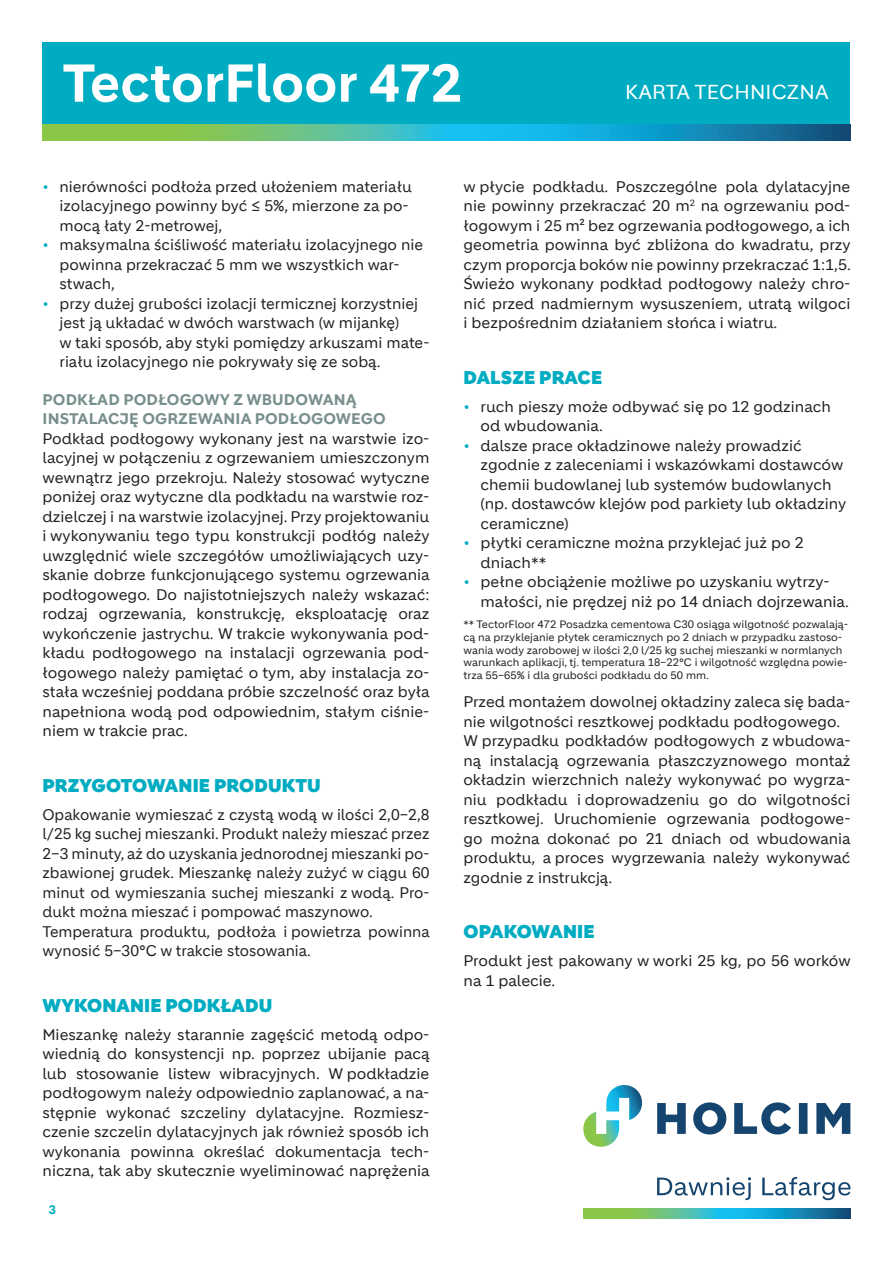
<style>
.page{position:relative;width:893px;height:1263px;background:#fff}
.page>*{position:absolute;margin:0;border:0;box-sizing:border-box;transform-origin:0 0}
.t1{font:700 51.75px "Holcim";color:#fff}
.t2{font:19.65px "Holcim";letter-spacing:.01em;color:#fff}
.t3{font:900 18px "Holcim Headline";letter-spacing:.01em;color:#00acc1}
.body{font:15px/19.5px "Holcim";color:#231f20}
.t4{font:700 15px/19.5px "Holcim";letter-spacing:.01em;color:#798f8e}
.t5{font:700 12px "Holcim";color:#00acc1}
.small{font:10.5px/12.6px "Holcim";color:#231f20}
.s1{color:#00acc1}
</style>
<div class="page">
<svg style="left:657px;top:1102px;width:193px;height:32px"></svg>
<svg style="left:583px;top:1085px;width:59px;height:62px"></svg>
<svg style="left:583px;top:1209px;width:267px;height:10px;background:#40ab9d"></svg>
<svg style="left:657px;top:1177px;width:94px;height:23px"></svg>
<svg style="left:762px;top:1177px;width:88px;height:23px"></svg>
<div style="left:43px;top:43px;width:807px;height:82px;background:#00acc1"></div>
<svg style="left:43px;top:125px;width:807px;height:15px;background:#40ac9f"></svg>
<h1 class="t1" style="left:62px;top:53px;width:401px">TectorFloor 472</h1>
<h2 class="t2" style="left:625px;top:81px;width:205px">KARTA TECHNICZNA</h2>
<p class="body" style="left:60px;top:177px;width:354px;text-indent:-17px"><span class="s1">•</span> nierówności podłoża przed ułożeniem materiału izolacyjnego powinny być ≤ 5%, mierzone za po&shy;mocą łaty 2-metrowej,</p>
<p class="body" style="left:60px;top:235px;width:365px;text-indent:-17px"><span class="s1">•</span> maksymalna ściśliwość materiału izolacyjnego nie powinna przekraczać 5 mm we wszystkich war&shy;stwach,</p>
<p class="body" style="left:60px;top:294px;width:371px;text-indent:-17px"><span class="s1">•</span> przy dużej grubości izolacji termicznej korzystniej jest ją układać w dwóch warstwach (w mijankę)<br>w taki sposób, aby styki pomiędzy arkuszami mate&shy;riału izolacyjnego nie pokrywały się ze sobą.</p>
<p class="t4" style="left:43px;top:390px;width:345px">PODKŁAD PODŁOGOWY Z WBUDOWANĄ<br>INSTALACJĘ OGRZEWANIA PODŁOGOWEGO</p>
<p class="body" style="left:43px;top:429px;width:389px;text-align:justify">Podkład podłogowy wykonany jest na warstwie izo&shy;lacyjnej w połączeniu z ogrzewaniem umieszczonym wewnątrz jego przekroju. Należy stosować wytyczne poniżej oraz wytyczne dla podkładu na warstwie roz&shy;dzielczej i na warstwie izolacyjnej. Przy projektowaniu i wykonywaniu tego typu konstrukcji podłóg należy uwzględnić wiele szczegółów umożliwiających uzy&shy;skanie dobrze funkcjonującego systemu ogrzewania podłogowego. Do najistotniejszych należy wskazać: rodzaj ogrzewania, konstrukcję, eksploatację oraz wykończenie jastrychu. W trakcie wykonywania pod&shy;kładu podłogowego na instalacji ogrzewania pod&shy;łogowego należy pamiętać o tym, aby instalacja zo&shy;stała wcześniej poddana próbie szczelność oraz była napełniona wodą pod odpowiednim, stałym ciśnie&shy;niem w trakcie prac.</p>
<p class="t3" style="left:43px;top:775px;width:280px">PRZYGOTOWANIE PRODUKTU</p>
<p class="body" style="left:43px;top:805px;width:388px;text-align:justify">Opakowanie wymieszać z czystą wodą w ilości 2,0–2,8 l/25 kg suchej mieszanki. Produkt należy mieszać przez 2–3 minuty, aż do uzyskania jednorodnej mieszanki po&shy;zbawionej grudek. Mieszankę należy zużyć w ciągu 60 minut od wymieszania suchej mieszanki z wodą. Pro&shy;dukt można mieszać i pompować maszynowo.</p>
<p class="body" style="left:43px;top:922px;width:389px">Temperatura produktu, podłoża i powietrza powinna wynosić 5–30°C w trakcie stosowania.</p>
<p class="t3" style="left:43px;top:995px;width:231px">WYKONANIE PODKŁADU</p>
<p class="body" style="left:43px;top:1025px;width:389px;text-align:justify">Mieszankę należy starannie zagęścić metodą odpo&shy;wiednią do konsystencji np. poprzez ubijanie pacą lub stosowanie listew wibracyjnych. W podkładzie podłogowym należy odpowiednio zaplanować, a na&shy;stępnie wykonać szczeliny dylatacyjne. Rozmiesz&shy;czenie szczelin dylatacyjnych jak również sposób ich wykonania powinna określać dokumentacja tech&shy;niczna, tak aby skutecznie wyeliminować naprężenia</p>
<p class="t5" style="left:49px;top:1203px;width:9px">3</p>
<p class="body" style="left:463px;top:177px;width:389px;text-align:justify">w płycie podkładu. Poszczególne pola dylatacyjne nie powinny przekraczać 20 m<sup>2</sup> na ogrzewaniu pod&shy;łogowym i 25 m² bez ogrzewania podłogowego, a ich geometria powinna być zbliżona do kwadratu, przy czym proporcja boków nie powinny przekraczać 1:1,5.</p>
<p class="body" style="left:463px;top:274px;width:388px;text-align:justify">Świeżo wykonany podkład podłogowy należy chro&shy;nić przed nadmiernym wysuszeniem, utratą wilgoci i bezpośrednim działaniem słońca i wiatru.</p>
<p class="t3" style="left:464px;top:367px;width:140px">DALSZE PRACE</p>
<p class="body" style="left:480px;top:397px;width:352px;text-indent:-17px"><span class="s1">•</span> ruch pieszy może odbywać się po 12 godzinach od wbudowania.</p>
<p class="body" style="left:480px;top:436px;width:367px;text-indent:-17px"><span class="s1">•</span> dalsze prace okładzinowe należy prowadzić zgodnie z zaleceniami i wskazówkami dostawców chemii budowlanej lub systemów budowlanych (np. dostawców klejów pod parkiety lub okładziny ceramiczne)</p>
<p class="body" style="left:480px;top:533px;width:325px;text-indent:-17px"><span class="s1">•</span> płytki ceramiczne można przyklejać już po 2 dniach**</p>
<p class="body" style="left:480px;top:572px;width:370px;text-indent:-17px"><span class="s1">•</span> pełne obciążenie możliwe po uzyskaniu wytrzy&shy;małości, nie prędzej niż po 14 dniach dojrzewania.</p>
<p class="small" style="left:463px;top:618px;width:386px">** TectorFloor 472 Posadzka cementowa C30 osiąga wilgotność pozwalają&shy;cą na przyklejanie płytek ceramicznych po 2 dniach w przypadku zastoso&shy;wania wody zarobowej w ilości 2,0 l/25 kg suchej mieszanki w normlanych warunkach aplikacji, tj. temperatura 18–22°C i wilgotność względna powie&shy;trza 55–65% i dla grubości podkładu do 50 mm.</p>
<p class="body" style="left:463px;top:692px;width:388px">Przed montażem dowolnej okładziny zaleca się bada&shy;nie wilgotności resztkowej podkładu podłogowego.</p>
<p class="body" style="left:463px;top:731px;width:389px;text-align:justify">W przypadku podkładów podłogowych z wbudowa&shy;ną instalacją ogrzewania płaszczyznowego montaż okładzin wierzchnich należy wykonywać po wygrza&shy;niu podkładu i doprowadzeniu go do wilgotności resztkowej. Uruchomienie ogrzewania podłogowe&shy;go można dokonać po 21 dniach od wbudowania produktu, a proces wygrzewania należy wykonywać zgodnie z instrukcją.</p>
<p class="t3" style="left:464px;top:921px;width:133px">OPAKOWANIE</p>
<p class="body" style="left:463px;top:951px;width:389px">Produkt jest pakowany w worki 25 kg, po 56 worków na 1 palecie.</p>
</div>
